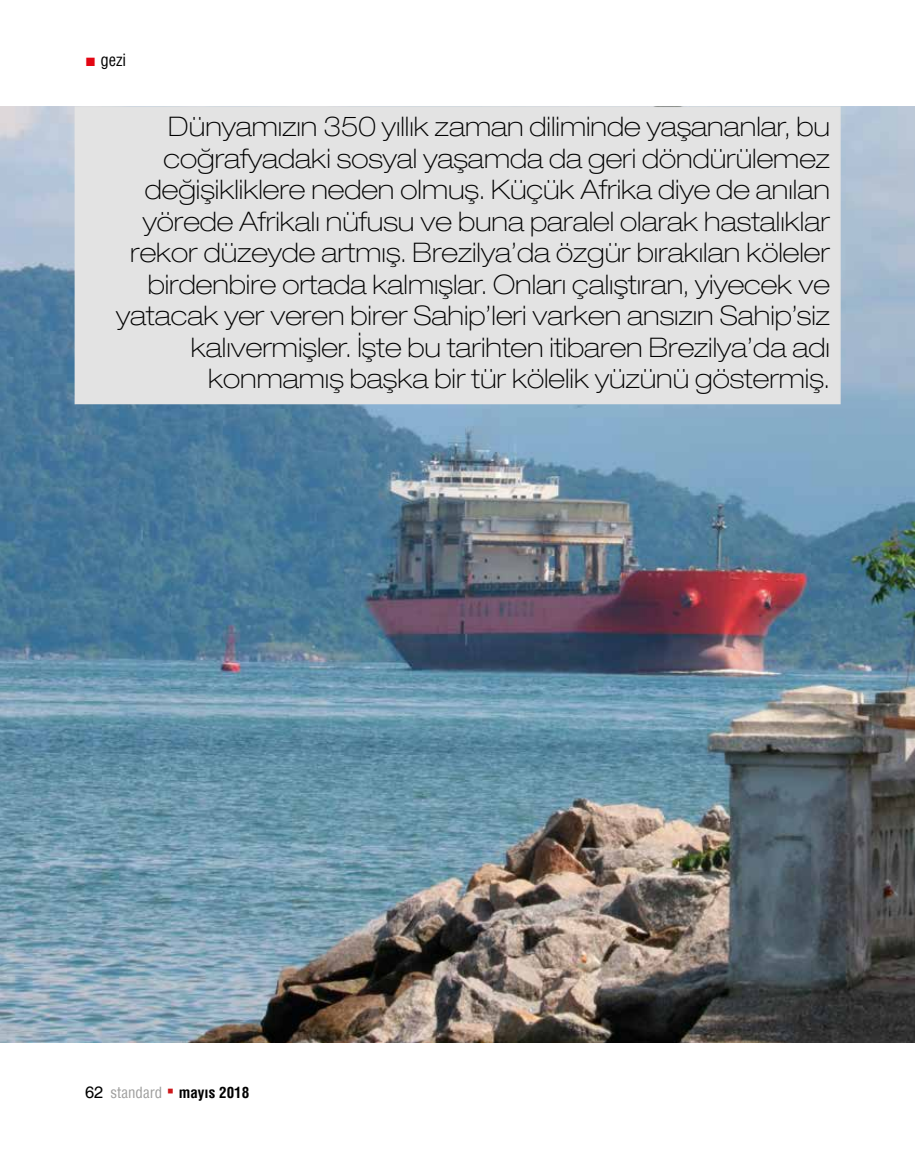
<style>
.page{position:relative;width:915px;height:1149px;background:#fff}
.page>*{position:absolute;margin:0;border:0;box-sizing:border-box;transform-origin:0 0}
.t1{font:100 expanded 27px/31.5px "Helvetica Neue LT Std";color:#000;text-align:right}
.t2{font:condensed 16.5px "Helvetica";color:#000}
.t3{font:700 condensed 15px "Helvetica";color:#000}
.s1{font-family:"Times New Roman";font-style:italic;font-stretch:normal;font-size:18px;color:#e30613}
.s2{font-weight:400;font-stretch:normal;font-size:16.5px}
.s3{font-weight:400;color:#9d9d9c}
.s4{font-family:"Times New Roman";font-weight:400;font-style:italic;font-stretch:normal;font-size:21px;color:#cd171a}
</style>
<div class="page">
<img style="left:0;top:106px;width:914px;height:936px">
<div style="left:75px;top:106px;width:765px;height:298px;background:#e3e3e3"></div>
<p class="t2" style="left:85px;top:49px;width:43px"><span class="s1">■</span> gezi</p>
<p class="t1" style="left:116px;top:110px;width:715px">Dünyamızın 350 yıllık zaman diliminde yaşananlar, bu coğrafyadaki sosyal yaşamda da geri döndürülemez değişikliklere neden olmuş. Küçük Afrika diye de anılan yörede Afrikalı nüfusu ve buna paralel olarak hastalıklar rekor düzeyde artmış. Brezilya’da özgür bırakılan köleler birdenbire ortada kalmışlar. Onları çalıştıran, yiyecek ve yatacak yer veren birer Sahip’leri varken ansızın Sahip’siz kalıvermişler. İşte bu tarihten itibaren Brezilya’da adı konmamış başka bir tür kölelik yüzünü göstermiş.</p>
<p class="t3" style="left:85px;top:1082px;width:166px"><span class="s2">62</span> <span class="s3">standard</span> <span class="s4">▪</span> MAYIS 2018</p>
</div>
